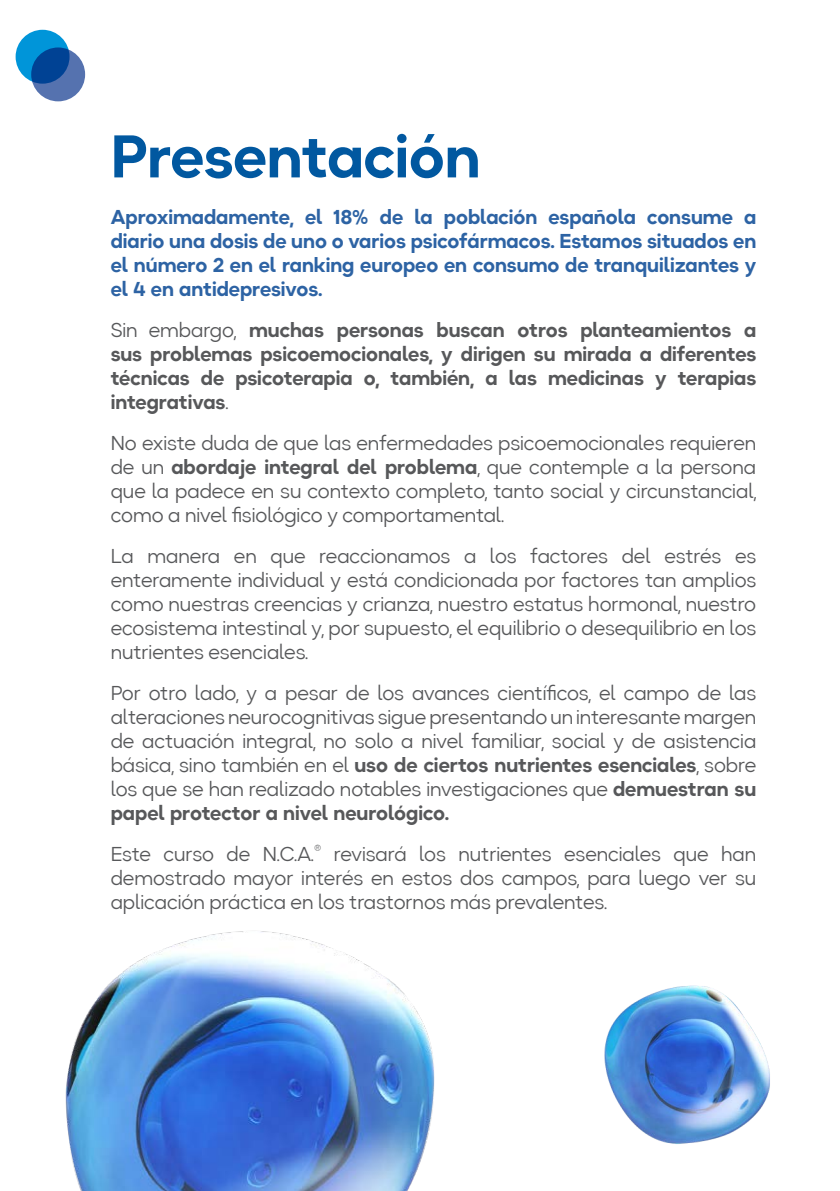
<style>
.page{position:relative;width:840px;height:1191px;background:#fff}
.page>*{position:absolute;margin:0;border:0;box-sizing:border-box;transform-origin:0 0}
.t1{font:700 60px "Okta Neue";color:#0158a0}
.t2{font:20px/24px "Okta Neue";color:#57585a;text-align:justify}
.t3{font:700 20px/24px "Okta Neue";color:#2d63a4;text-align:justify}
.t4{font:700 20px/24px "Okta Neue";color:#57585a;text-align:justify}
.s1{font-weight:400}
.s2{font-weight:700}
</style>
<div class="page">
<div style="left:31px;top:47px;width:54px;height:54px;background:#5572af;border-radius:50%"></div>
<svg style="left:16px;top:30px;width:53px;height:54px;fill:#0095d9"></svg>
<img style="left:65px;top:931px;width:370px;height:260px">
<img style="left:604px;top:985px;width:166px;height:159px">
<h1 class="t1" style="left:111px;top:109px;width:371px">Presentación</h1>
<p class="t3" style="left:111px;top:205px;width:646px">Aproximadamente, el 18% de la población española consume a diario una dosis de uno o varios psicofármacos. Estamos situados en el número 2 en el ranking europeo en consumo de tranquilizantes y el 4 en antidepresivos.</p>
<p class="t4" style="left:111px;top:318px;width:646px"><span class="s1">Sin embargo,</span> muchas personas buscan otros planteamientos a sus problemas psicoemocionales, y dirigen su mirada a diferentes técnicas de psicoterapia o, también, a las medicinas y terapias integrativas<span class="s1">.</span></p>
<p class="t2" style="left:111px;top:431px;width:646px">No existe duda de que las enfermedades psicoemocionales requieren de un <span class="s2">abordaje integral del problema</span>, que contemple a la persona que la padece en su contexto completo, tanto social y circunstancial, como a nivel fisiológico y comportamental.</p>
<p class="t2" style="left:111px;top:544px;width:646px">La manera en que reaccionamos a los factores del estrés es enteramente individual y está condicionada por factores tan amplios como nuestras creencias y crianza, nuestro estatus hormonal, nuestro ecosistema intestinal y, por supuesto, el equilibrio o desequilibrio en los nutrientes esenciales.</p>
<p class="t2" style="left:111px;top:681px;width:646px">Por otro lado, y a pesar de los avances científicos, el campo de las alteraciones neurocognitivas sigue presentando un interesante margen de actuación integral, no solo a nivel familiar, social y de asistencia básica, sino también en el <span class="s2">uso de ciertos nutrientes esenciales</span>, sobre los que se han realizado notables investigaciones que <span class="s2">demuestran su papel protector a nivel neurológico.</span></p>
<p class="t2" style="left:111px;top:842px;width:646px">Este curso de N.C.A.® revisará los nutrientes esenciales que han demostrado mayor interés en estos dos campos, para luego ver su aplicación práctica en los trastornos más prevalentes.</p>
</div>
